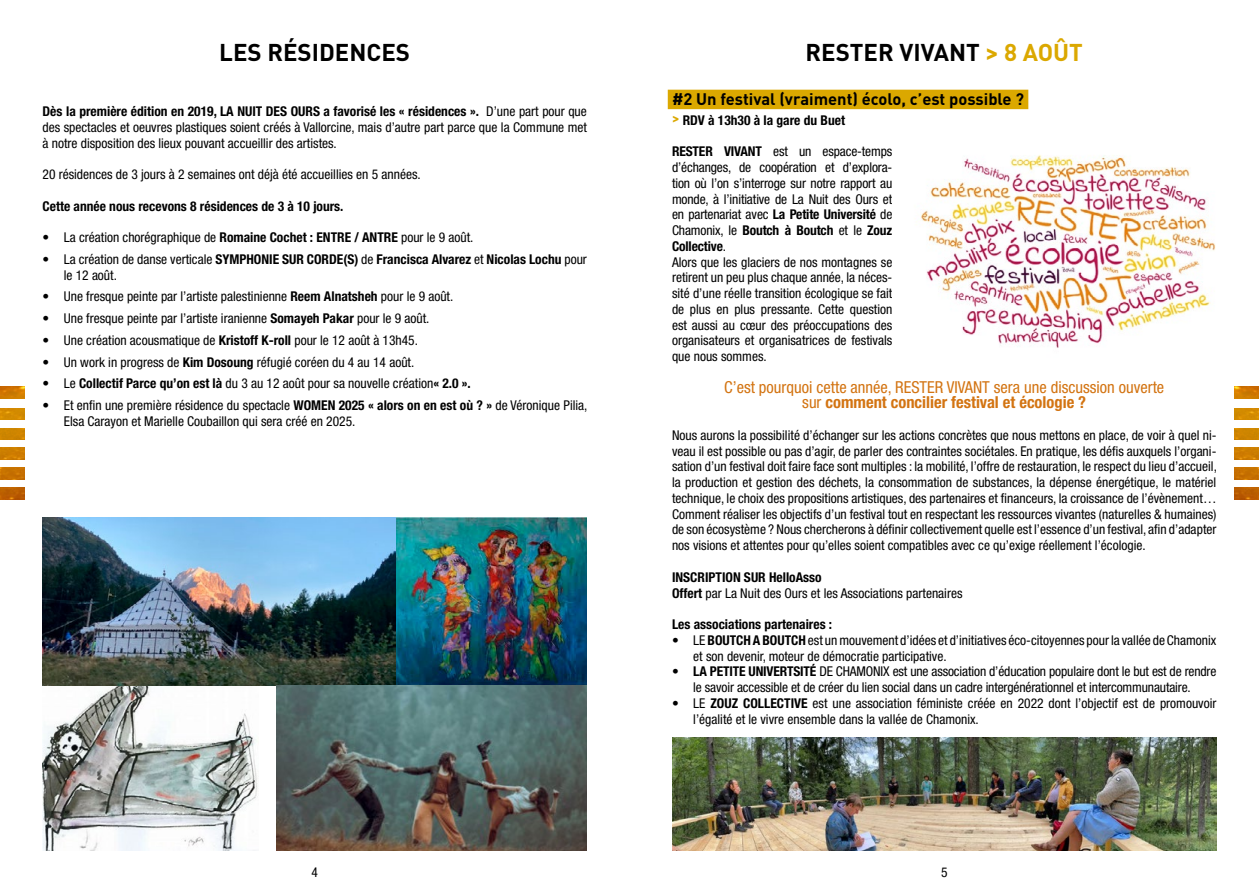
<style>
.page{position:relative;width:1259px;height:893px;background:#fff}
.page>*{position:absolute;margin:0;border:0;box-sizing:border-box;transform-origin:0 0}
.t1{font:700 24px "DIN Pro";color:#000}
.t2{font:condensed 16.5px/15.8px "Helvetica Neue LT Std";color:#d37412;text-align:center}
.t3{font:700 16.5px "DIN Pro";color:#000}
.t4{font:condensed 13.5px/15.8px "Helvetica Neue LT Std";color:#000}
.t5{font:700 condensed 13.5px/15.8px "Helvetica Neue LT Std";color:#000}
.s1{font-weight:700}
.s2{font-weight:400}
.s3{color:#dba800}
.s4{font-family:"DIN Pro";font-stretch:normal;color:#dba800}
</style>
<div class="page">
<img style="left:1234px;top:387px;width:25px;height:11px">
<img style="left:0;top:387px;width:24px;height:11px">
<img style="left:1234px;top:408px;width:25px;height:12px">
<img style="left:0;top:408px;width:24px;height:12px">
<img style="left:1234px;top:428px;width:25px;height:12px">
<img style="left:0;top:428px;width:24px;height:12px">
<img style="left:1234px;top:448px;width:25px;height:11px">
<img style="left:0;top:448px;width:24px;height:11px">
<img style="left:1234px;top:468px;width:25px;height:11px">
<img style="left:0;top:468px;width:24px;height:11px">
<img style="left:1234px;top:488px;width:25px;height:11px">
<img style="left:0;top:488px;width:24px;height:11px">
<div style="left:668px;top:90px;width:360px;height:19px;background:#dba800"></div>
<img style="left:921px;top:155px;width:295px;height:193px">
<img style="left:672px;top:737px;width:544px;height:113px">
<img style="left:395px;top:518px;width:192px;height:168px">
<img style="left:43px;top:686px;width:215px;height:164px">
<img style="left:43px;top:518px;width:352px;height:168px">
<img style="left:276px;top:686px;width:311px;height:164px">
<h1 class="t1" style="left:219px;top:36px;width:192px">LES RÉSIDENCES</h1>
<p class="t4" style="left:43px;top:103px;width:546px;text-align:justify"><span class="s1">Dès la première édition en 2019, LA NUIT DES OURS a favorisé les « résidences ».</span> D’une part pour que des spectacles et oeuvres plastiques soient créés à Vallorcine, mais d’autre part parce que la Commune met à notre disposition des lieux pouvant accueillir des artistes.</p>
<p class="t4" style="left:43px;top:166px;width:380px">20 résidences de 3 jours à 2 semaines ont déjà été accueillies en 5 années.</p>
<p class="t5" style="left:43px;top:198px;width:302px">Cette année nous recevons 8 résidences de 3 à 10 jours.</p>
<p class="t4" style="left:43px;top:229px;width:432px">• La création chorégraphique de <span class="s1">Romaine Cochet : ENTRE / ANTRE</span> pour le 9 août.</p>
<p class="t5" style="left:64px;top:251px;width:524px;text-indent:-21px"><span class="s2">• La création de danse verticale</span> SYMPHONIE SUR CORDE(S) <span class="s2">de</span> Francisca Alvarez <span class="s2">et</span> Nicolas Lochu <span class="s2">pour le 12 août.</span></p>
<p class="t4" style="left:43px;top:289px;width:412px">• Une fresque peinte par l’artiste palestinienne <span class="s1">Reem Alnatsheh</span> pour le 9 août.</p>
<p class="t4" style="left:43px;top:310px;width:388px">• Une fresque peinte par l’artiste iranienne <span class="s1">Somayeh Pakar</span> pour le 9 août.</p>
<p class="t4" style="left:43px;top:332px;width:377px">• Une création acousmatique de <span class="s1">Kristoff K-roll</span> pour le 12 août à 13h45.</p>
<p class="t4" style="left:43px;top:354px;width:373px">• Un work in progress de <span class="s1">Kim Dosoung</span> réfugié coréen du 4 au 14 août.</p>
<p class="t4" style="left:43px;top:376px;width:430px">• Le <span class="s1">Collectif Parce qu’on est là</span> du 3 au 12 août pour sa nouvelle création<span class="s1">« 2.0 ».</span></p>
<p class="t4" style="left:64px;top:397px;width:525px;text-indent:-21px">• Et enfin une première résidence du spectacle <span class="s1">WOMEN 2025 « alors on en est où ? »</span> de Véronique Pilia,<br>Elsa Carayon et Marielle Coubaillon qui sera créé en 2025.</p>
<h1 class="t1" style="left:805px;top:36px;width:279px">RESTER VIVANT <span class="s3">&gt; 8 AOÛT</span></h1>
<p class="t3" style="left:672px;top:88px;width:353px">#2 Un festival (vraiment) écolo, c’est possible ?</p>
<p class="t5" style="left:672px;top:112px;width:174px"><span class="s4">&gt;</span> RDV à 13h30 à la gare du Buet</p>
<p class="t4" style="left:672px;top:144px;width:222px"><span class="s1">RESTER VIVANT</span> est un espace-temps d’échanges, de coopération et d’explora&shy;tion où l’on s’interroge sur notre rapport au monde, à l’initiative de La Nuit des Ours et en partenariat avec <span class="s1">La Petite Université</span> de Chamonix, le <span class="s1">Boutch à Boutch</span> et le <span class="s1">Zouz Collective</span>.<br>Alors que les glaciers de nos montagnes se retirent un peu plus chaque année, la néces&shy;sité d’une réelle transition écologique se fait de plus en plus pressante. Cette question est aussi au cœur des préoccupations des organisateurs et organisatrices de festivals que nous sommes.</p>
<p class="t2" style="left:724px;top:379px;width:442px">C’est pourquoi cette année, RESTER VIVANT sera une discussion ouverte sur <span class="s1">comment concilier festival et écologie ?</span></p>
<p class="t4" style="left:672px;top:427px;width:546px;text-align:justify">Nous aurons la possibilité d’échanger sur les actions concrètes que nous mettons en place, de voir à quel ni&shy;veau il est possible ou pas d’agir, de parler des contraintes sociétales. En pratique, les défis auxquels l’organi&shy;sation d’un festival doit faire face sont multiples : la mobilité, l’offre de restauration, le respect du lieu d’accueil, la production et gestion des déchets, la consommation de substances, la dépense énergétique, le matériel technique, le choix des propositions artistiques, des partenaires et financeurs, la croissance de l’évènement… Comment réaliser les objectifs d’un festival tout en respectant les ressources vivantes (naturelles &amp; humaines) de son écosystème ? Nous chercherons à définir collectivement quelle est l’essence d’un festival, afin d’adapter nos visions et attentes pour qu’elles soient compatibles avec ce qu’exige réellement l’écologie.</p>
<p class="t4" style="left:672px;top:569px;width:292px"><span class="s1">INSCRIPTION SUR HelloAsso<br>Offert</span> par La Nuit des Ours et les Associations partenaires</p>
<p class="t5" style="left:672px;top:616px;width:162px">Les associations partenaires :</p>
<p class="t4" style="left:693px;top:632px;width:524px;text-indent:-21px">• LE <span class="s1">BOUTCH A BOUTCH</span> est un mouvement d’idées et d’initiatives éco-citoyennes pour la vallée de Chamonix et son devenir, moteur de démocratie participative.</p>
<p class="t4" style="left:672px;top:663px;width:546px;text-align:center">• <span class="s1">LA PETITE UNIVERTSITÉ</span> DE CHAMONIX est une association d’éducation populaire dont le but est de rendre le savoir accessible et de créer du lien social dans un cadre intergénérationnel et intercommunautaire.</p>
<p class="t4" style="left:693px;top:695px;width:525px;text-indent:-21px">• LE <span class="s1">ZOUZ COLLECTIVE</span> est une association féministe créée en 2022 dont l’objectif est de promouvoir l’égalité et le vivre ensemble dans la vallée de Chamonix.</p>
<p class="t4" style="left:311px;top:864px;width:8px">4</p>
<p class="t4" style="left:941px;top:864px;width:8px">5</p>
</div>
